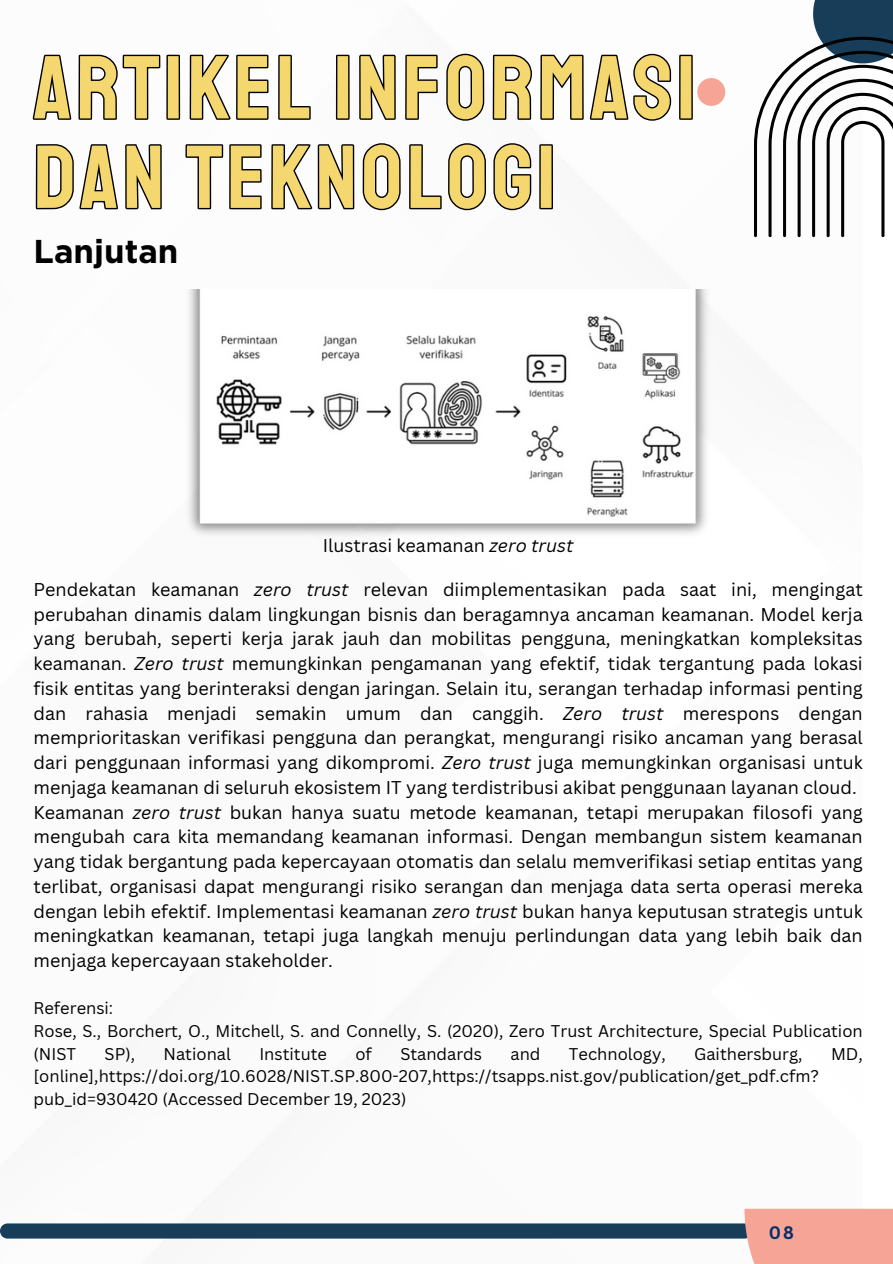
<style>
.page{position:relative;width:893px;height:1264px;background:#fff}
.page>*{position:absolute;margin:0;border:0;box-sizing:border-box;transform-origin:0 0}
.t1{font:89.4px "Staatliches";letter-spacing:.05em;color:#f5d770}
.t2{font:700 33px "Gotham";color:#000}
.t3{font:18px/24.8px "Canva Sans";color:#000;text-align:justify}
.t4{font:700 17.55px "Canva Sans";color:#042f69}
.t5{font:16.5px/22.5px "Canva Sans";color:#000}
.s1{font-style:italic}
</style>
<div class="page">
<svg style="left:754px;top:0;width:138px;height:237px"></svg>
<svg style="left:32px;top:53px;width:661px;height:68px"></svg>
<svg style="left:35px;top:143px;width:518px;height:68px"></svg>
<svg style="left:697px;top:78px;width:28px;height:28px"></svg>
<svg style="left:0;top:1208px;width:892px;height:55px"></svg>
<img style="left:188px;top:289px;width:521px;height:247px">
<p class="t1" style="left:34px;top:33px;width:663px">ARTIKEL INFORMASI</p>
<p class="t1" style="left:34px;top:123px;width:523px">DAN TEKNOLOGI</p>
<p class="t2" style="left:34px;top:231px;width:146px">Lanjutan</p>
<p class="t3" style="left:323px;top:533px;width:252px">Ilustrasi keamanan <span class="s1">zero trust</span></p>
<p class="t3" style="left:34px;top:576px;width:830px">Pendekatan keamanan <span class="s1">zero trust</span> relevan diimplementasikan pada saat ini, mengingat perubahan dinamis dalam lingkungan bisnis dan beragamnya ancaman keamanan. Model kerja yang berubah, seperti kerja jarak jauh dan mobilitas pengguna, meningkatkan kompleksitas keamanan. <span class="s1">Zero trust</span> memungkinkan pengamanan yang efektif, tidak tergantung pada lokasi fisik entitas yang berinteraksi dengan jaringan. Selain itu, serangan terhadap informasi penting dan rahasia menjadi semakin umum dan canggih. <span class="s1">Zero trust</span> merespons dengan memprioritaskan verifikasi pengguna dan perangkat, mengurangi risiko ancaman yang berasal dari penggunaan informasi yang dikompromi. <span class="s1">Zero trust</span> juga memungkinkan organisasi untuk menjaga keamanan di seluruh ekosistem IT yang terdistribusi akibat penggunaan layanan cloud.</p>
<p class="t3" style="left:34px;top:799px;width:830px">Keamanan <span class="s1">zero trust</span> bukan hanya suatu metode keamanan, tetapi merupakan filosofi yang mengubah cara kita memandang keamanan informasi. Dengan membangun sistem keamanan yang tidak bergantung pada kepercayaan otomatis dan selalu memverifikasi setiap entitas yang terlibat, organisasi dapat mengurangi risiko serangan dan menjaga data serta operasi mereka dengan lebih efektif. Implementasi keamanan <span class="s1">zero trust</span> bukan hanya keputusan strategis untuk meningkatkan keamanan, tetapi juga langkah menuju perlindungan data yang lebih baik dan menjaga kepercayaan stakeholder.</p>
<p class="t5" style="left:34px;top:996px;width:81px">Referensi:</p>
<p class="t5" style="left:34px;top:1019px;width:830px">Rose, S., Borchert, O., Mitchell, S. and Connelly, S. (2020), Zero Trust Architecture, Special Publication (NIST</p>
<p class="t5" style="left:105px;top:1041px;width:32px">SP),</p>
<p class="t5" style="left:163px;top:1041px;width:69px">National</p>
<p class="t5" style="left:259px;top:1041px;width:69px">Institute</p>
<p class="t5" style="left:355px;top:1041px;width:18px">of</p>
<p class="t5" style="left:400px;top:1041px;width:83px">Standards</p>
<p class="t5" style="left:510px;top:1041px;width:32px">and</p>
<p class="t5" style="left:569px;top:1041px;width:98px">Technology,</p>
<p class="t5" style="left:694px;top:1041px;width:110px">Gaithersburg,</p>
<p class="t5" style="left:830px;top:1041px;width:33px">MD,</p>
<p class="t5" style="left:34px;top:1064px;width:786px">[online],https://doi.org/10.6028/NIST.SP.800-207,https://tsapps.nist.gov/publication/get_pdf.cfm? pub_id=930420 (Accessed December 19, 2023)</p>
<p class="t4" style="left:768px;top:1220px;width:27px">08</p>
</div>
